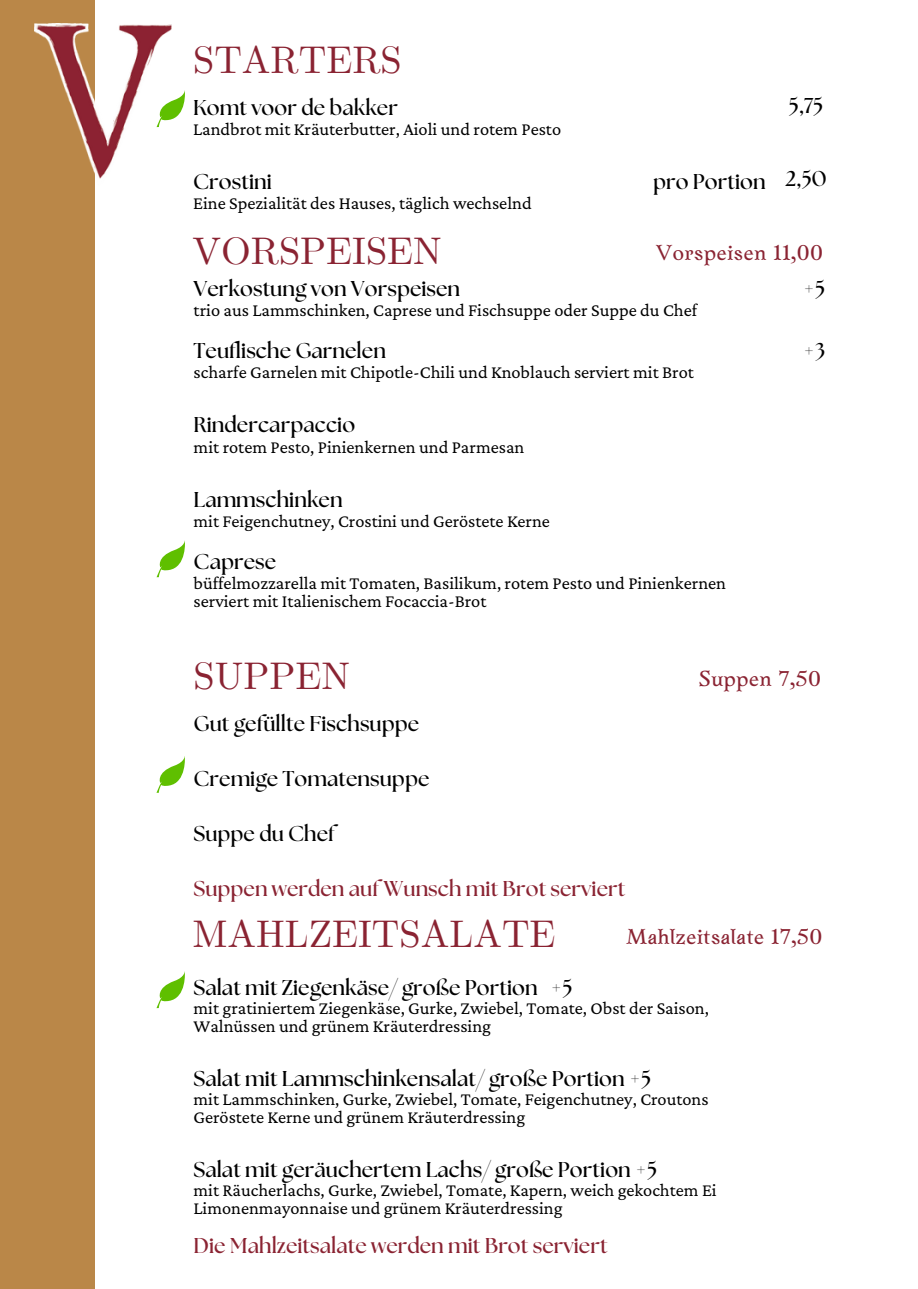
<style>
.page{position:relative;width:918px;height:1289px;background:#fff}
.page>*{position:absolute;margin:0;border:0;box-sizing:border-box;transform-origin:0 0}
.t1{font:38.25px "CMU Serif";color:#8a2332}
.t2{font:700 21.45px "The Seasons";color:#000}
.t3{font:700 21.45px "The Seasons";color:#8a2332}
.t4{font:21.45px "Zenaida";color:#8a2332}
.t5{font:18.3px/18px "Crimson Pro";color:#000}
</style>
<div class="page">
<div style="left:0;top:0;width:95px;height:1288px;background:#ba8748"></div>
<img style="left:34px;top:23px;width:137px;height:156px">
<svg style="left:156px;top:90px;width:29px;height:37px"></svg>
<svg style="left:156px;top:540px;width:29px;height:37px"></svg>
<svg style="left:157px;top:756px;width:28px;height:36px"></svg>
<svg style="left:157px;top:971px;width:28px;height:36px"></svg>
<h2 class="t1" style="left:193px;top:38px;width:210px">STARTERS</h2>
<p class="t2" style="left:193px;top:98px;width:206px">Komt voor de bakker</p>
<p class="t5" style="left:193px;top:120px;width:370px">Landbrot mit Kräuterbutter, Aioli und rotem Pesto</p>
<p class="t2" style="left:193px;top:172px;width:80px">Crostini</p>
<p class="t2" style="left:653px;top:172px;width:114px">pro Portion</p>
<h2 class="t5" style="left:193px;top:194px;width:340px">Eine Spezialität des Hauses, täglich wechselnd</h2>
<p class="t2" style="left:789px;top:96px;width:36px">5,75</p>
<h3 class="t2" style="left:786px;top:169px;width:43px">2,50</h3>
<p class="t1" style="left:193px;top:228px;width:251px">VORSPEISEN</p>
<p class="t2" style="left:194px;top:279px;width:268px">Verkostung von Vorspeisen</p>
<p class="t5" style="left:194px;top:301px;width:505px">trio aus Lammschinken, Caprese und Fischsuppe oder Suppe du Chef</p>
<p class="t2" style="left:194px;top:341px;width:194px">Teuflische Garnelen</p>
<p class="t5" style="left:194px;top:363px;width:502px">scharfe Garnelen mit Chipotle-Chili und Knoblauch serviert mit Brot</p>
<p class="t2" style="left:194px;top:415px;width:163px">Rindercarpaccio</p>
<p class="t5" style="left:194px;top:437px;width:332px">mit rotem Pesto, Pinienkernen und Parmesan</p>
<p class="t2" style="left:194px;top:489px;width:151px">Lammschinken</p>
<p class="t5" style="left:194px;top:511px;width:358px">mit Feigenchutney, Crostini und Geröstete Kerne</p>
<p class="t2" style="left:194px;top:551px;width:84px">Caprese</p>
<h2 class="t5" style="left:194px;top:573px;width:534px">büffelmozzarella mit Tomaten, Basilikum, rotem Pesto und Pinienkernen serviert mit Italienischem Focaccia-Brot</h2>
<h3 class="t4" style="left:656px;top:239px;width:169px">Vorspeisen 11,00</h3>
<p class="t2" style="left:803px;top:279px;width:24px">+5</p>
<p class="t2" style="left:803px;top:341px;width:23px">+3</p>
<h2 class="t1" style="left:194px;top:653px;width:158px">SUPPEN</h2>
<p class="t2" style="left:194px;top:713px;width:227px">Gut gefüllte Fischsuppe</p>
<h3 class="t2" style="left:194px;top:768px;width:237px">Cremige Tomatensuppe</h3>
<h2 class="t2" style="left:194px;top:824px;width:143px">Suppe du Chef</h2>
<h2 class="t3" style="left:194px;top:879px;width:433px">Suppen werden auf Wunsch mit Brot serviert</h2>
<h2 class="t1" style="left:192px;top:911px;width:365px">MAHLZEITSALATE</h2>
<p class="t4" style="left:699px;top:664px;width:124px">Suppen 7,50</p>
<p class="t4" style="left:626px;top:922px;width:198px">Mahlzeitsalate 17,50</p>
<p class="t2" style="left:194px;top:978px;width:381px">Salat mit Ziegenkäse/ große Portion +5</p>
<p class="t5" style="left:194px;top:998px;width:517px">mit gratiniertem Ziegenkäse, Gurke, Zwiebel, Tomate, Obst der Saison,<br>Walnüssen und grünem Kräuterdressing</p>
<p class="t2" style="left:194px;top:1068px;width:459px">Salat mit Lammschinkensalat/ große Portion +5</p>
<p class="t5" style="left:194px;top:1089px;width:517px">mit Lammschinken, Gurke, Zwiebel, Tomate, Feigenchutney, Croutons<br>Geröstete Kerne und grünem Kräuterdressing</p>
<p class="t2" style="left:194px;top:1159px;width:465px">Salat mit geräuchertem Lachs/ große Portion +5</p>
<p class="t5" style="left:194px;top:1180px;width:525px">mit Räucherlachs, Gurke, Zwiebel, Tomate, Kapern, weich gekochtem Ei<br>Limonenmayonnaise und grünem Kräuterdressing</p>
<p class="t3" style="left:194px;top:1235px;width:416px">Die Mahlzeitsalate werden mit Brot serviert</p>
</div>
